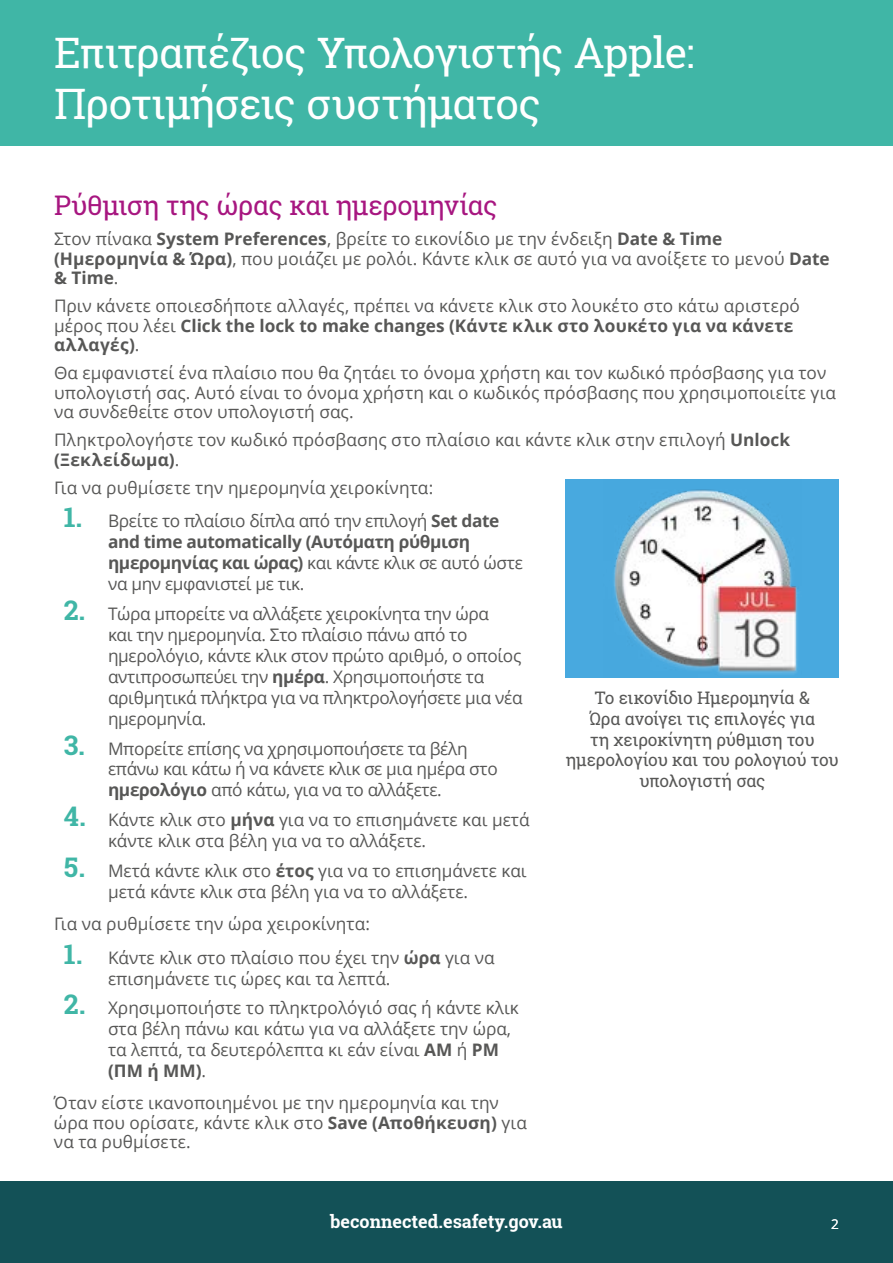
<style>
.page{position:relative;width:893px;height:1263px;background:#fff}
.page>*{position:absolute;margin:0;border:0;box-sizing:border-box;transform-origin:0 0}
.t1{font:42px/50.4px "Roboto Slab";letter-spacing:-.025em;color:#fff}
.t2{font:27px "Roboto Slab";letter-spacing:-.02em;color:#a71680}
.t3{font:700 18px "Roboto Slab";color:#fff}
.t4{font:17.25px/19.5px "Open Sans";color:#575756}
.t5{font:17.25px/21px "Open Sans";letter-spacing:-.02em;color:#575756}
.t6{font:17.25px/20.7px "Roboto Slab";letter-spacing:-.015em;color:#575756;text-align:center}
.t7{font:13.5px "Open Sans";color:#fff}
.s1{font-weight:700}
.s2{font-family:"Roboto Slab";font-weight:700;font-size:27px;color:#40b6a6}
</style>
<div class="page">
<div style="left:0;top:1181px;width:893px;height:82px;background:#135157"></div>
<div style="left:0;top:0;width:893px;height:145px;background:#40b6a6"></div>
<div style="left:566px;top:479px;width:273px;height:199px;background:#48a9df"></div>
<img style="left:614px;top:489px;width:184px;height:185px">
<h1 class="t1" style="left:54px;top:27px;width:642px">Επιτραπέζιος Υπολογιστής Apple:<br>Προτιμήσεις συστήματος</h1>
<h2 class="t2" style="left:54px;top:187px;width:445px">Ρύθμιση της ώρας και ημερομηνίας</h2>
<p class="t4" style="left:54px;top:229px;width:777px">Στον πίνακα <span class="s1">System Preferences</span>, βρείτε το εικονίδιο με την ένδειξη <span class="s1">Date &amp; Time (Ημερομηνία &amp; Ώρα)</span>, που μοιάζει με ρολόι. Κάντε κλικ σε αυτό για να ανοίξετε το μενού <span class="s1">Date &amp; Time</span>.</p>
<p class="t4" style="left:54px;top:296px;width:747px">Πριν κάνετε οποιεσδήποτε αλλαγές, πρέπει να κάνετε κλικ στο λουκέτο στο κάτω αριστερό μέρος που λέει <span class="s1">Click the lock to make changes (Κάντε κλικ στο λουκέτο για να κάνετε αλλαγές)</span>.</p>
<p class="t4" style="left:54px;top:363px;width:784px">Θα εμφανιστεί ένα πλαίσιο που θα ζητάει το όνομα χρήστη και τον κωδικό πρόσβασης για τον υπολογιστή σας. Αυτό είναι το όνομα χρήστη και ο κωδικός πρόσβασης που χρησιμοποιείτε για να συνδεθείτε στον υπολογιστή σας.</p>
<p class="t4" style="left:54px;top:430px;width:737px">Πληκτρολογήστε τον κωδικό πρόσβασης στο πλαίσιο και κάντε κλικ στην επιλογή <span class="s1">Unlock (Ξεκλείδωμα)</span>.</p>
<p class="t4" style="left:54px;top:477px;width:381px">Για να ρυθμίσετε την ημερομηνία χειροκίνητα:</p>
<p class="t5" style="left:108px;top:510px;width:416px;text-indent:-44px"><span class="s2">1.</span> Βρείτε το πλαίσιο δίπλα από την επιλογή <span class="s1">Set date and time automatically (Αυτόματη ρύθμιση ημερομηνίας και ώρας)</span> και κάντε κλικ σε αυτό ώστε να μην εμφανιστεί με τικ.</p>
<p class="t5" style="left:108px;top:603px;width:416px;text-indent:-44px"><span class="s2">2.</span> Τώρα μπορείτε να αλλάξετε χειροκίνητα την ώρα<br>και την ημερομηνία. Στο πλαίσιο πάνω από το ημερολόγιο, κάντε κλικ στον πρώτο αριθμό, ο οποίος αντιπροσωπεύει την <span class="s1">ημέρα</span>. Χρησιμοποιήστε τα αριθμητικά πλήκτρα για να πληκτρολογήσετε μια νέα ημερομηνία.</p>
<p class="t5" style="left:108px;top:737px;width:391px;text-indent:-44px"><span class="s2">3.</span> Μπορείτε επίσης να χρησιμοποιήσετε τα βέλη επάνω και κάτω ή να κάνετε κλικ σε μια ημέρα στο <span class="s1">ημερολόγιο</span> από κάτω, για να το αλλάξετε.</p>
<p class="t4" style="left:108px;top:809px;width:423px;line-height:21px;text-indent:-44px"><span class="s2">4.</span> Κάντε κλικ στο <span class="s1">μήνα</span> για να το επισημάνετε και μετά κάντε κλικ στα βέλη για να το αλλάξετε.</p>
<p class="t4" style="left:108px;top:859px;width:420px;line-height:21px;text-indent:-44px"><span class="s2">5.</span> Μετά κάντε κλικ στο <span class="s1">έτος</span> για να το επισημάνετε και μετά κάντε κλικ στα βέλη για να το αλλάξετε.</p>
<p class="t4" style="left:54px;top:913px;width:318px">Για να ρυθμίσετε την ώρα χειροκίνητα:</p>
<p class="t4" style="left:108px;top:946px;width:388px;line-height:21px;text-indent:-44px"><span class="s2">1.</span> Κάντε κλικ στο πλαίσιο που έχει την <span class="s1">ώρα</span> για να επισημάνετε τις ώρες και τα λεπτά.</p>
<p class="t4" style="left:108px;top:997px;width:412px;line-height:21px;text-indent:-44px"><span class="s2">2.</span> Χρησιμοποιήστε το πληκτρολόγιό σας ή κάντε κλικ στα βέλη πάνω και κάτω για να αλλάξετε την ώρα, τα λεπτά, τα δευτερόλεπτα κι εάν είναι <span class="s1">AM</span> ή <span class="s1">PM (ΠΜ ή ΜΜ)</span>.</p>
<p class="t4" style="left:54px;top:1093px;width:475px">Όταν είστε ικανοποιημένοι με την ημερομηνία και την ώρα που ορίσατε, κάντε κλικ στο <span class="s1">Save (Αποθήκευση)</span> για να τα ρυθμίσετε.</p>
<p class="t6" style="left:566px;top:687px;width:274px">Το εικονίδιο Ημερομηνία &amp;<br>Ώρα ανοίγει τις επιλογές για<br>τη χειροκίνητη ρύθμιση του ημερολογίου και του ρολογιού του υπολογιστή σας</p>
<p class="t3" style="left:330px;top:1209px;width:234px">beconnected.esafety.gov.au</p>
<p class="t7" style="left:831px;top:1214px;width:9px">2</p>
</div>
